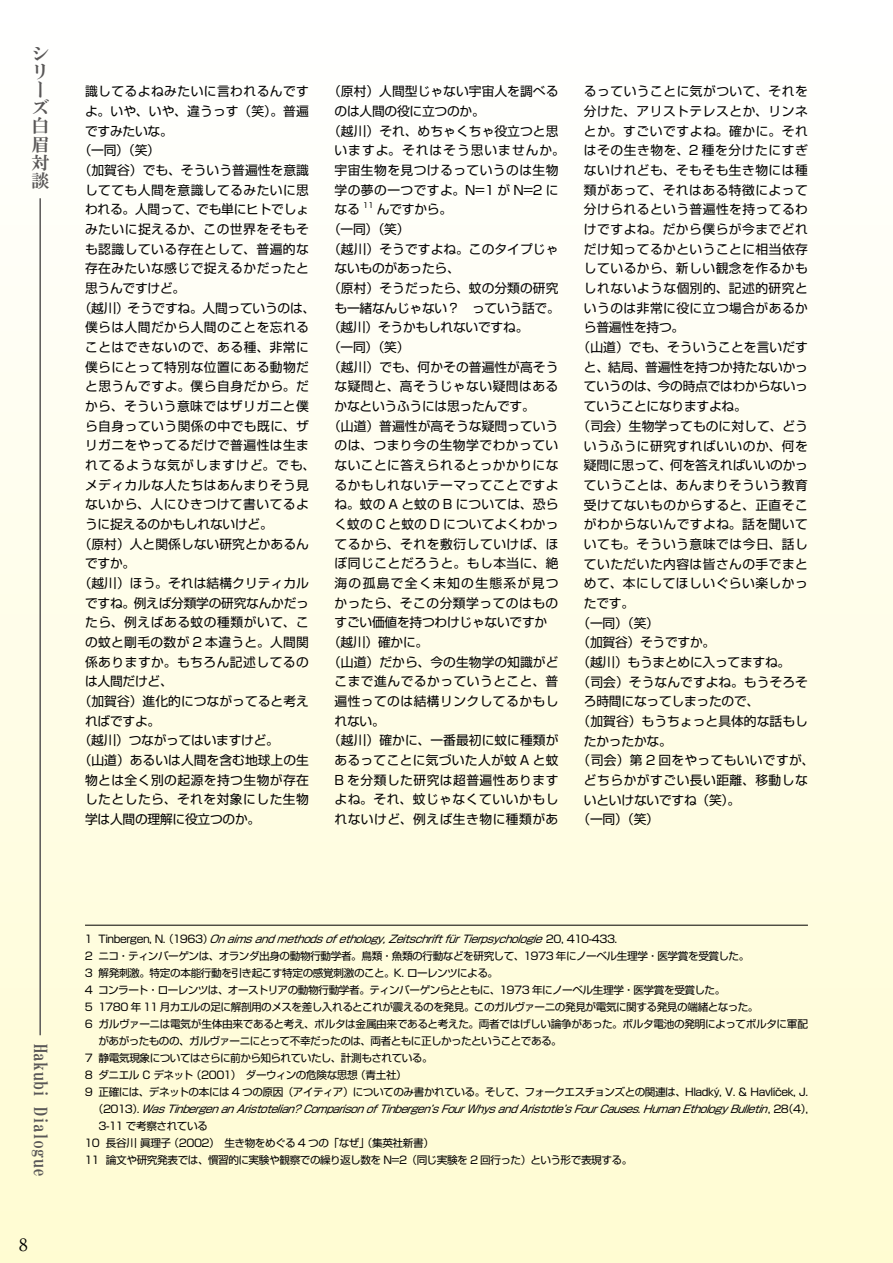
<style>
.page{position:relative;width:893px;height:1263px;background:#fff}
.page>*{position:absolute;margin:0;border:0;box-sizing:border-box;transform-origin:0 0}
.t1{font:18px/18.1px "HG Mincho E";color:#595757}
.t2{font:16.95px "Ryumin Pr 6 N";color:#000}
.t3{font:12.75px "Shin Go Pr 6 N";letter-spacing:.035em;color:#000}
.t4{font:12.75px "Shin Go Pr 6 N";letter-spacing:-.02em;color:#000}
.t5{font:12.75px "Shin Go Pr 6 N";letter-spacing:.005em;color:#000}
.t6{font:12.75px "Shin Go Pr 6 N";letter-spacing:.08em;color:#000}
.t7{font:12.75px "Shin Go Pr 6 N";letter-spacing:.015em;color:#000}
.t8{font:12.75px "Shin Go Pr 6 N";letter-spacing:.01em;color:#000}
.t9{font:12.75px "Shin Go Pr 6 N";letter-spacing:.105em;color:#000}
.t10{font:10.65px "Shin Go Pr 6 N";letter-spacing:-.045em;color:#000}
.t11{font:italic 10.65px "Shin Go Pr 6 N";color:#000}
.t12{font:7.5px "Shin Go Pr 6 N";color:#000}
.s1{font-style:normal}
</style>
<div class="page">
<div style="left:0;top:0;width:893px;height:1263px;background:linear-gradient(to bottom,#fff,#fffbd2)"></div>
<hr style="left:39px;top:198px;width:2px;height:837px;background:#595757">
<hr style="left:85px;top:925px;width:723px;height:1px;background:#000">
<h1 class="t1" style="left:32px;top:44px;width:19px">シリーズ白眉対談</h1>
<p class="t3" style="left:85px;top:81px;width:225px">識してるよねみたいに言われるんです</p>
<p class="t7" style="left:85px;top:101px;width:225px">よ。いや、いや、違うっす（笑）。普遍</p>
<p class="t3" style="left:85px;top:120px;width:89px">ですみたいな。</p>
<p class="t3" style="left:79px;top:140px;width:83px">（一同）（笑）</p>
<p class="t5" style="left:79px;top:160px;width:232px">（加賀谷）でも、そういう普遍性を意識</p>
<p class="t3" style="left:85px;top:179px;width:225px">してても人間を意識してるみたいに思</p>
<p class="t4" style="left:85px;top:199px;width:225px">われる。人間って、でも単にヒトでしょ</p>
<p class="t3" style="left:85px;top:219px;width:225px">みたいに捉えるか、この世界をそもそ</p>
<p class="t3" style="left:85px;top:238px;width:225px">も認識している存在として、普遍的な</p>
<p class="t3" style="left:85px;top:258px;width:225px">存在みたいな感じで捉えるかだったと</p>
<p class="t4" style="left:85px;top:278px;width:102px">思うんですけど。</p>
<p class="t4" style="left:79px;top:297px;width:238px">（越川）そうですね。人間っていうのは、</p>
<p class="t3" style="left:85px;top:317px;width:225px">僕らは人間だから人間のことを忘れる</p>
<p class="t3" style="left:85px;top:337px;width:225px">ことはできないので、ある種、非常に</p>
<p class="t3" style="left:85px;top:356px;width:225px">僕らにとって特別な位置にある動物だ</p>
<p class="t3" style="left:85px;top:376px;width:225px">と思うんですよ。僕ら自身だから。だ</p>
<p class="t3" style="left:85px;top:396px;width:225px">から、そういう意味ではザリガニと僕</p>
<p class="t3" style="left:85px;top:415px;width:225px">ら自身っていう関係の中でも既に、ザ</p>
<p class="t3" style="left:85px;top:435px;width:225px">リガニをやってるだけで普遍性は生ま</p>
<p class="t6" style="left:85px;top:455px;width:232px">れてるような気がしますけど。でも、</p>
<p class="t3" style="left:85px;top:474px;width:225px">メディカルな人たちはあんまりそう見</p>
<p class="t3" style="left:85px;top:494px;width:225px">ないから、人にひきつけて書いてるよ</p>
<p class="t4" style="left:85px;top:514px;width:189px">うに捉えるのかもしれないけど。</p>
<p class="t5" style="left:79px;top:533px;width:232px">（原村）人と関係しない研究とかあるん</p>
<p class="t3" style="left:85px;top:553px;width:52px">ですか。</p>
<p class="t5" style="left:79px;top:573px;width:232px">（越川）ほう。それは結構クリティカル</p>
<p class="t4" style="left:85px;top:592px;width:225px">ですね。例えば分類学の研究なんかだっ</p>
<p class="t3" style="left:85px;top:612px;width:225px">たら、例えばある蚊の種類がいて、こ</p>
<p class="t3" style="left:85px;top:632px;width:225px">の蚊と剛毛の数が 2 本違うと。人間関</p>
<p class="t3" style="left:85px;top:651px;width:225px">係ありますか。もちろん記述してるの</p>
<p class="t3" style="left:85px;top:671px;width:89px">は人間だけど、</p>
<p class="t5" style="left:79px;top:691px;width:232px">（加賀谷）進化的につながってると考え</p>
<p class="t3" style="left:85px;top:710px;width:77px">ればですよ。</p>
<p class="t4" style="left:79px;top:730px;width:202px">（越川）つながってはいますけど。</p>
<p class="t5" style="left:79px;top:750px;width:232px">（山道）あるいは人間を含む地球上の生</p>
<p class="t3" style="left:85px;top:769px;width:225px">物とは全く別の起源を持つ生物が存在</p>
<p class="t3" style="left:85px;top:789px;width:225px">したとしたら、それを対象にした生物</p>
<p class="t4" style="left:85px;top:809px;width:177px">学は人間の理解に役立つのか。</p>
<p class="t5" style="left:328px;top:81px;width:232px">（原村）人間型じゃない宇宙人を調べる</p>
<p class="t4" style="left:334px;top:101px;width:152px">のは人間の役に立つのか。</p>
<p class="t5" style="left:328px;top:120px;width:232px">（越川）それ、めちゃくちゃ役立つと思</p>
<p class="t6" style="left:334px;top:140px;width:232px">いますよ。それはそう思いませんか。</p>
<p class="t3" style="left:334px;top:160px;width:225px">宇宙生物を見つけるっていうのは生物</p>
<p class="t3" style="left:334px;top:179px;width:225px">学の夢の一つですよ。N=1 が N=2 に</p>
<p class="t3" style="left:334px;top:199px;width:27px">なる</p>
<p class="t12" style="left:363px;top:199px;width:13px">11</p>
<p class="t3" style="left:377px;top:199px;width:77px">んですから。</p>
<p class="t3" style="left:328px;top:219px;width:83px">（一同）（笑）</p>
<p class="t5" style="left:328px;top:238px;width:232px">（越川）そうですよね。このタイプじゃ</p>
<p class="t4" style="left:334px;top:258px;width:127px">ないものがあったら、</p>
<p class="t5" style="left:328px;top:278px;width:232px">（原村）そうだったら、蚊の分類の研究</p>
<p class="t4" style="left:334px;top:297px;width:227px">も一緒なんじゃない？　っていう話で。</p>
<p class="t4" style="left:328px;top:317px;width:202px">（越川）そうかもしれないですね。</p>
<p class="t3" style="left:328px;top:337px;width:83px">（一同）（笑）</p>
<p class="t5" style="left:328px;top:356px;width:232px">（越川）でも、何かその普遍性が高そう</p>
<p class="t3" style="left:334px;top:376px;width:225px">な疑問と、高そうじゃない疑問はある</p>
<p class="t4" style="left:334px;top:396px;width:202px">かなというふうには思ったんです。</p>
<p class="t5" style="left:328px;top:415px;width:232px">（山道）普遍性が高そうな疑問っていう</p>
<p class="t3" style="left:334px;top:435px;width:225px">のは、つまり今の生物学でわかってい</p>
<p class="t3" style="left:334px;top:455px;width:225px">ないことに答えられるとっかかりにな</p>
<p class="t3" style="left:334px;top:474px;width:225px">るかもしれないテーマってことですよ</p>
<p class="t8" style="left:334px;top:494px;width:225px">ね。蚊の A と蚊の B については、恐ら</p>
<p class="t5" style="left:334px;top:514px;width:225px">く蚊の C と蚊の D についてよくわかっ</p>
<p class="t3" style="left:334px;top:533px;width:225px">てるから、それを敷衍していけば、ほ</p>
<p class="t3" style="left:334px;top:553px;width:225px">ぼ同じことだろうと。もし本当に、絶</p>
<p class="t9" style="left:334px;top:573px;width:225px">海の孤島で全く未知の生態系が見つ</p>
<p class="t3" style="left:334px;top:592px;width:225px">かったら、そこの分類学ってのはもの</p>
<p class="t4" style="left:334px;top:612px;width:214px">すごい価値を持つわけじゃないですか</p>
<p class="t3" style="left:328px;top:632px;width:102px">（越川）確かに。</p>
<p class="t5" style="left:328px;top:651px;width:232px">（山道）だから、今の生物学の知識がど</p>
<p class="t3" style="left:334px;top:671px;width:225px">こまで進んでるかっていうとこと、普</p>
<p class="t3" style="left:334px;top:691px;width:225px">遍性ってのは結構リンクしてるかもし</p>
<p class="t3" style="left:334px;top:710px;width:52px">れない。</p>
<p class="t5" style="left:328px;top:730px;width:232px">（越川）確かに、一番最初に蚊に種類が</p>
<p class="t3" style="left:334px;top:750px;width:225px">あるってことに気づいた人が蚊 A と蚊</p>
<p class="t3" style="left:334px;top:769px;width:225px">B を分類した研究は超普遍性あります</p>
<p class="t3" style="left:334px;top:789px;width:225px">よね。それ、蚊じゃなくていいかもし</p>
<p class="t3" style="left:334px;top:809px;width:225px">れないけど、例えば生き物に種類があ</p>
<p class="t3" style="left:584px;top:81px;width:225px">るっていうことに気がついて、それを</p>
<p class="t3" style="left:584px;top:101px;width:225px">分けた、アリストテレスとか、リンネ</p>
<p class="t3" style="left:584px;top:120px;width:225px">とか。すごいですよね。確かに。それ</p>
<p class="t3" style="left:584px;top:140px;width:225px">はその生き物を、2 種を分けたにすぎ</p>
<p class="t3" style="left:584px;top:160px;width:225px">ないけれども、そもそも生き物には種</p>
<p class="t3" style="left:584px;top:179px;width:225px">類があって、それはある特徴によって</p>
<p class="t3" style="left:584px;top:199px;width:225px">分けられるという普遍性を持ってるわ</p>
<p class="t3" style="left:584px;top:219px;width:225px">けですよね。だから僕らが今までどれ</p>
<p class="t3" style="left:584px;top:238px;width:225px">だけ知ってるかということに相当依存</p>
<p class="t3" style="left:584px;top:258px;width:225px">しているから、新しい観念を作るかも</p>
<p class="t3" style="left:584px;top:278px;width:225px">しれないような個別的、記述的研究と</p>
<p class="t3" style="left:584px;top:297px;width:225px">いうのは非常に役に立つ場合があるか</p>
<p class="t4" style="left:584px;top:317px;width:102px">ら普遍性を持つ。</p>
<p class="t5" style="left:578px;top:337px;width:232px">（山道）でも、そういうことを言いだす</p>
<p class="t4" style="left:584px;top:356px;width:225px">と、結局、普遍性を持つか持たないかっ</p>
<p class="t4" style="left:584px;top:376px;width:225px">ていうのは、今の時点ではわからないっ</p>
<p class="t4" style="left:584px;top:396px;width:164px">ていうことになりますよね。</p>
<p class="t5" style="left:578px;top:415px;width:232px">（司会）生物学ってものに対して、どう</p>
<p class="t3" style="left:584px;top:435px;width:225px">いうふうに研究すればいいのか、何を</p>
<p class="t4" style="left:584px;top:455px;width:225px">疑問に思って、何を答えればいいのかっ</p>
<p class="t3" style="left:584px;top:474px;width:225px">ていうことは、あんまりそういう教育</p>
<p class="t3" style="left:584px;top:494px;width:225px">受けてないものからすると、正直そこ</p>
<p class="t3" style="left:584px;top:514px;width:225px">がわからないんですよね。話を聞いて</p>
<p class="t3" style="left:584px;top:533px;width:225px">いても。そういう意味では今日、話し</p>
<p class="t3" style="left:584px;top:553px;width:225px">ていただいた内容は皆さんの手でまと</p>
<p class="t3" style="left:584px;top:573px;width:225px">めて、本にしてほしいぐらい楽しかっ</p>
<p class="t3" style="left:584px;top:592px;width:52px">たです。</p>
<p class="t3" style="left:578px;top:612px;width:83px">（一同）（笑）</p>
<p class="t4" style="left:578px;top:632px;width:139px">（加賀谷）そうですか。</p>
<p class="t4" style="left:578px;top:651px;width:214px">（越川）もうまとめに入ってますね。</p>
<p class="t5" style="left:578px;top:671px;width:232px">（司会）そうなんですよね。もうそろそ</p>
<p class="t4" style="left:584px;top:691px;width:177px">ろ時間になってしまったので、</p>
<p class="t5" style="left:578px;top:711px;width:232px">（加賀谷）もうちょっと具体的な話もし</p>
<p class="t3" style="left:584px;top:730px;width:89px">たかったかな。</p>
<p class="t3" style="left:578px;top:750px;width:238px">（司会）第 2 回をやってもいいですが、</p>
<p class="t3" style="left:584px;top:770px;width:225px">どちらかがすごい長い距離、移動しな</p>
<p class="t4" style="left:584px;top:789px;width:158px">いといけないですね（笑）。</p>
<p class="t3" style="left:578px;top:809px;width:83px">（一同）（笑）</p>
<h1 class="t1" style="left:50px;top:1044px;width:134px;rotate:90deg">Hakubi Dialogue</h1>
<h2 class="t2" style="left:19px;top:1231px;width:10px">8</h2>
<p class="t11" style="left:85px;top:930px;width:534px"><span class="s1">1 T i n b e r g e n , N . （ 1 9 6 3 ）</span> On aims and methods of ethology, Zeitschrift für Tierpsychologie <span class="s1">2 0 , 4 1 0 - 4 3 3 .</span></p>
<p class="t10" style="left:85px;top:947px;width:666px">2 ニコ・ティンバーゲンは、オランダ出身の動物行動学者。鳥類・魚類の行動などを研究して、1973 年にノーベル生理学・医学賞を受賞した。</p>
<p class="t10" style="left:85px;top:964px;width:415px">3 解発刺激。特定の本能行動を引き起こす特定の感覚刺激のこと。K. ローレンツによる。</p>
<p class="t10" style="left:85px;top:981px;width:642px">4 コンラート・ローレンツは、オーストリアの動物行動学者。ティンバーゲンらとともに、1973 年にノーベル生理学・医学賞を受賞した。</p>
<p class="t10" style="left:85px;top:998px;width:675px">5 1780 年 11 月カエルの足に解剖用のメスを差し入れるとこれが震えるのを発見。このガルヴァーニの発見が電気に関する発見の端緒となった。</p>
<p class="t10" style="left:85px;top:1015px;width:725px">6 ガルヴァーニは電気が生体由来であると考え、ボルタは金属由来であると考えた。両者ではげしい論争があった。ボルタ電池の発明によってボルタに軍配</p>
<p class="t10" style="left:98px;top:1032px;width:465px">があがったものの、ガルヴァーニにとって不幸だったのは、両者ともに正しかったということである。</p>
<p class="t10" style="left:85px;top:1049px;width:349px">7 静電気現象についてはさらに前から知られていたし、計測もされている。</p>
<p class="t10" style="left:85px;top:1066px;width:324px">8 ダニエル C デネット（2001）　ダーウィンの危険な思想（青土社）</p>
<p class="t10" style="left:85px;top:1083px;width:725px">9 正確には、デネットの本には 4 つの原因（アイティア）についてのみ書かれている。そして、フォークエスチョンズとの関連は、Hladký, V. &amp; Havlíček, J.</p>
<p class="t11" style="left:93px;top:1100px;width:720px"><span class="s1">（ 2 0 1 3 ）.</span> Was Tinbergen an Aristotelian? Comparison of Tinbergen’s Four Whys and Aristotle’s Four Causes. Human Ethology Bulletin<span class="s1">, 2 8（ 4 ）,</span></p>
<p class="t10" style="left:98px;top:1117px;width:111px">3-11 で考察されている</p>
<p class="t10" style="left:85px;top:1134px;width:351px">10 長谷川眞理子（2002）　生き物をめぐる 4 つの「なぜ」（集英社新書）</p>
<p class="t10" style="left:85px;top:1151px;width:549px">11 論文や研究発表では、慣習的に実験や観察での繰り返し数を N=2（同じ実験を 2 回行った）という形で表現する。</p>
</div>
